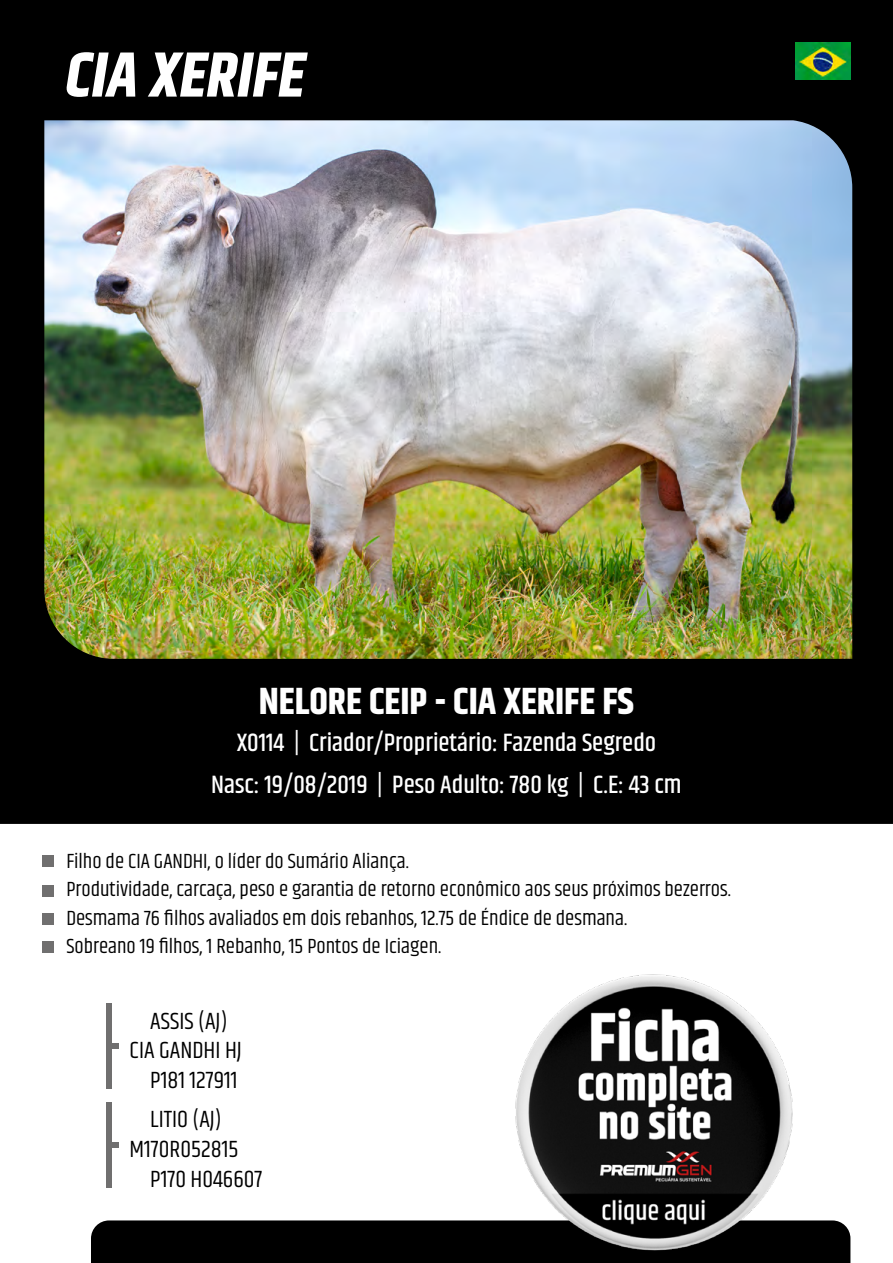
<style>
.page{position:relative;width:893px;height:1263px;background:#fff}
.page>*{position:absolute;margin:0;border:0;box-sizing:border-box;transform-origin:0 0}
.t1{font:italic 700 63.6px "Khand";color:#fff}
.t2{font:700 37.8px "Khand";color:#fff}
.t3{font:500 25.5px/41.7px "Khand";color:#fff;text-align:center}
.t4{font:24px "Khand";color:#000}
.t5{font:21px/28.2px "Khand";color:#000}
</style>
<div class="page">
<div style="left:0;top:0;width:893px;height:824px;background:#000"></div>
<img style="left:44px;top:120px;width:808px;height:539px">
<div style="left:43px;top:855px;width:11px;height:12px;background:#706f6f"></div>
<div style="left:43px;top:885px;width:11px;height:12px;background:#706f6f"></div>
<div style="left:43px;top:913px;width:11px;height:11px;background:#706f6f"></div>
<div style="left:43px;top:941px;width:11px;height:11px;background:#706f6f"></div>
<div style="left:106px;top:1003px;width:6px;height:85px;background:#706f6f"></div>
<div style="left:112px;top:1043px;width:7px;height:6px;background:#706f6f"></div>
<div style="left:106px;top:1102px;width:6px;height:85px;background:#706f6f"></div>
<svg style="left:112px;top:1142px;width:7px;height:5px"></svg>
<img style="left:795px;top:43px;width:55px;height:36px">
<div style="left:91px;top:1220px;width:759px;height:43px;background:#000"></div>
<img style="left:497px;top:974px;width:312px;height:289px">
<h1 class="t1" style="left:63px;top:30px;width:256px">CIA XERIFE</h1>
<h2 class="t2" style="left:259px;top:674px;width:377px">NELORE CEIP - CIA XERIFE FS</h2>
<p class="t3" style="left:211px;top:723px;width:472px">X0114 | Criador/Proprietário: Fazenda Segredo<br>Nasc: 19/08/2019 | Peso Adulto: 780 kg | C.E: 43 cm</p>
<p class="t5" style="left:66px;top:848px;width:666px">Filho de CIA GANDHI, o líder do Sumário Aliança.<br>Produtividade, carcaça, peso e garantia de retorno econômico aos seus próximos bezerros.<br>Desmama 76 filhos avaliados em dois rebanhos, 12.75 de Índice de desmana.<br>Sobreano 19 filhos, 1 Rebanho, 15 Pontos de Iciagen.</p>
<p class="t4" style="left:150px;top:1006px;width:79px">ASSIS (AJ)</p>
<p class="t4" style="left:130px;top:1036px;width:114px">CIA GANDHI HJ</p>
<p class="t4" style="left:150px;top:1066px;width:89px">P181 127911</p>
<p class="t4" style="left:150px;top:1105px;width:73px">LITIO (AJ)</p>
<p class="t4" style="left:130px;top:1134px;width:110px">M170R052815</p>
<p class="t4" style="left:150px;top:1164px;width:114px">P170 H046607</p>
</div>
